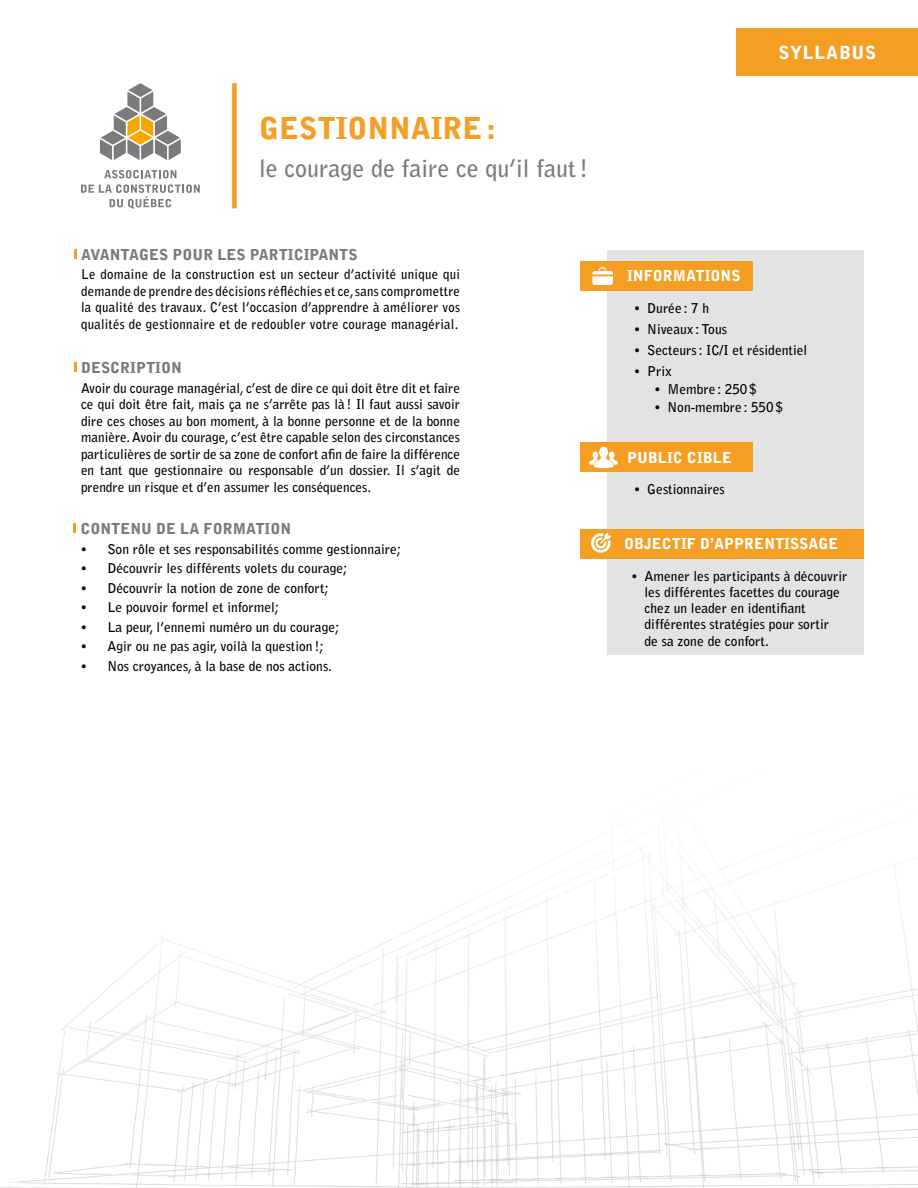
<style>
.page{position:relative;width:918px;height:1188px;background:#fff}
.page>*{position:absolute;margin:0;border:0;box-sizing:border-box;transform-origin:0 0}
.t1{font:900 30px "Bell Gothic Std";color:#f59e24}
.t2{font:700 24px "Bell Gothic Std";color:#7c7b7b}
.t3{font:900 18px "Bell Gothic Std";letter-spacing:.04em;color:#fff}
.t4{font:900 15px "Bell Gothic Std";color:#7c7b7b}
.t5{font:900 15px "Bell Gothic Std";color:#fff}
.t6{font:700 13.5px/16.5px "Bell Gothic Std";color:#000;text-align:justify}
.t7{font:700 13.5px/16.5px "Bell Gothic Std";color:#000;text-align:justify;scale:.95 1}
</style>
<div class="page">
<div style="left:232px;top:83px;width:5px;height:125px;background:#f59e24"></div>
<svg style="left:100px;top:83px;width:81px;height:77px"></svg>
<svg style="left:104px;top:170px;width:72px;height:8px"></svg>
<svg style="left:81px;top:184px;width:119px;height:25px"></svg>
<div style="left:737px;top:28px;width:181px;height:48px;background:#f59e24"></div>
<svg style="left:74px;top:249px;width:2px;height:9px"></svg>
<svg style="left:74px;top:362px;width:2px;height:10px"></svg>
<svg style="left:73px;top:523px;width:3px;height:10px"></svg>
<div style="left:608px;top:250px;width:256px;height:405px;background:#e3e3e3"></div>
<div style="left:580px;top:262px;width:173px;height:29px;background:#f59e24"></div>
<div style="left:580px;top:443px;width:173px;height:29px;background:#f59e24"></div>
<div style="left:580px;top:529px;width:284px;height:30px;background:#f59e24"></div>
<svg style="left:592px;top:267px;width:21px;height:18px"></svg>
<svg style="left:589px;top:447px;width:29px;height:21px"></svg>
<svg style="left:591px;top:533px;width:20px;height:20px"></svg>
<img style="left:0;top:848px;width:918px;height:340px">
<h1 class="t1" style="left:259px;top:111px;width:239px">GESTIONNAIRE:</h1>
<h2 class="t2" style="left:259px;top:154px;width:331px">le courage de faire ce qu’il faut!</h2>
<p class="t4" style="left:81px;top:246px;width:278px">AVANTAGES POUR LES PARTICIPANTS</p>
<p class="t7" style="left:81px;top:266px;width:401px">Le domaine de la construction est un secteur d’activité unique qui demande de prendre des décisions réfléchies et ce, sans compromettre la qualité des travaux. C’est l’occasion d’apprendre à améliorer vos qualités de gestionnaire et de redoubler votre courage managérial.</p>
<p class="t4" style="left:81px;top:359px;width:102px">DESCRIPTION</p>
<p class="t6" style="left:81px;top:380px;width:381px">Avoir du courage managérial, c’est de dire ce qui doit être dit et faire ce qui doit être fait, mais ça ne s’arrête pas là! Il faut aussi savoir dire ces choses au bon moment, à la bonne personne et de la bonne manière. Avoir du courage, c’est être capable selon des circonstances particulières de sortir de sa zone de confort afin de faire la différence en tant que gestionnaire ou responsable d’un dossier. Il s’agit de prendre un risque et d’en assumer les conséquences.</p>
<p class="t4" style="left:80px;top:520px;width:212px">CONTENU DE LA FORMATION</p>
<p class="t6" style="left:80px;top:541px;width:323px">• Son rôle et ses responsabilités comme gestionnaire;</p>
<p class="t6" style="left:80px;top:560px;width:269px">• Découvrir les différents volets du courage;</p>
<p class="t6" style="left:80px;top:580px;width:250px">• Découvrir la notion de zone de confort;</p>
<p class="t6" style="left:80px;top:599px;width:201px">• Le pouvoir formel et informel;</p>
<p class="t6" style="left:80px;top:619px;width:261px">• La peur, l’ennemi numéro un du courage;</p>
<p class="t6" style="left:80px;top:638px;width:245px">• Agir ou ne pas agir, voilà la question !;</p>
<p class="t6" style="left:80px;top:658px;width:253px">• Nos croyances, à la base de nos actions.</p>
<h3 class="t3" style="left:778px;top:42px;width:99px">SYLLABUS</h3>
<p class="t5" style="left:627px;top:267px;width:115px">INFORMATIONS</p>
<p class="t6" style="left:634px;top:300px;width:77px">• Durée : 7 h</p>
<p class="t6" style="left:634px;top:321px;width:95px">• Niveaux : Tous</p>
<p class="t6" style="left:634px;top:342px;width:175px">• Secteurs: IC/I et résidentiel</p>
<p class="t6" style="left:634px;top:363px;width:40px">• Prix</p>
<p class="t6" style="left:654px;top:381px;width:104px">• Membre : 250$</p>
<p class="t6" style="left:654px;top:399px;width:130px">• Non-membre : 550$</p>
<p class="t5" style="left:627px;top:449px;width:106px">PUBLIC CIBLE</p>
<p class="t6" style="left:634px;top:481px;width:93px">• Gestionnaires</p>
<p class="t5" style="left:624px;top:535px;width:216px">OBJECTIF D’APPRENTISSAGE</p>
<p class="t6" style="left:645px;top:568px;width:204px;text-align:left;text-indent:-14px">• Amener les participants à découvrir les différentes facettes du courage chez un leader en identifiant différentes stratégies pour sortir<br>de sa zone de confort.</p>
</div>
